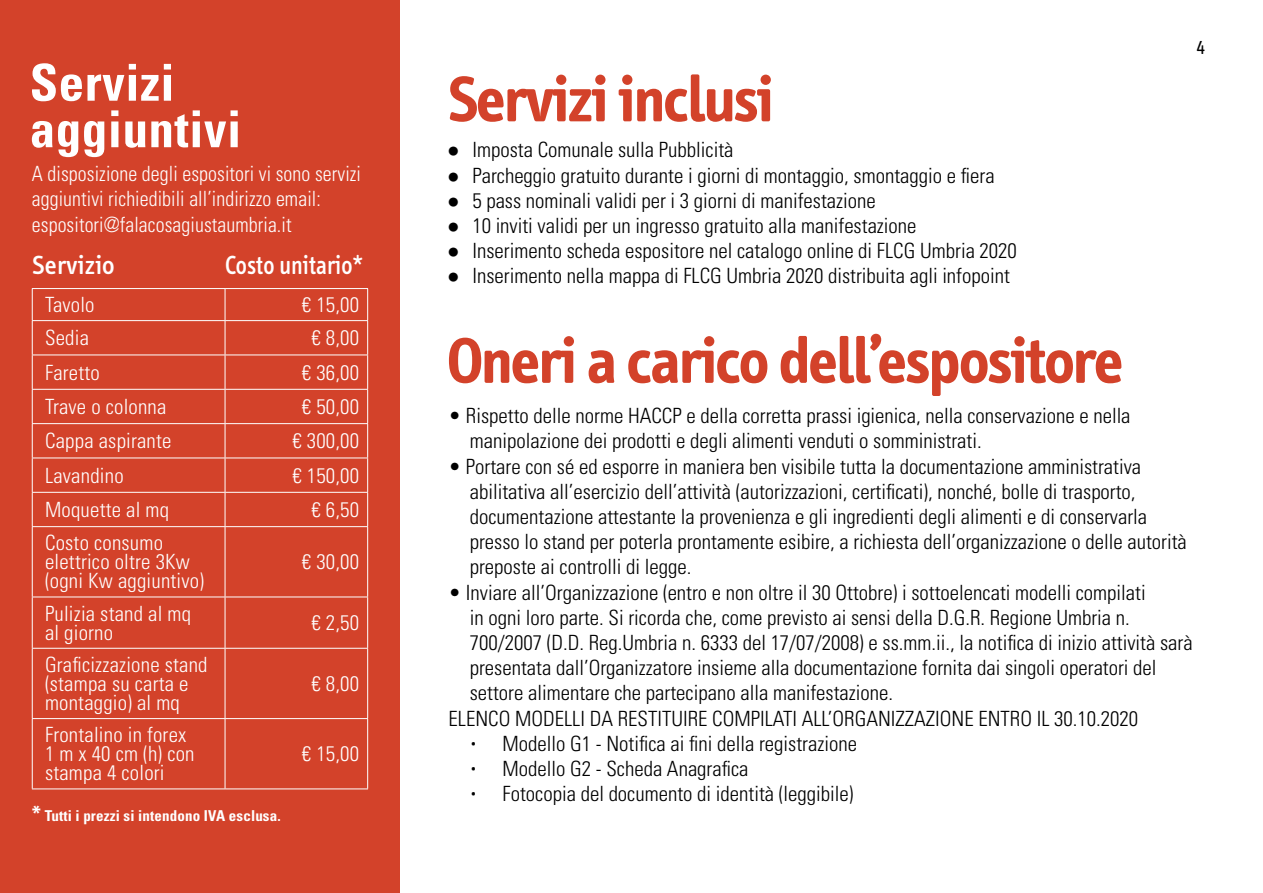
<style>
.page{position:relative;width:1263px;height:893px;background:#fff}
.page>*{position:absolute;margin:0;border:0;box-sizing:border-box;transform-origin:0 0}
.t1{font:700 66px "Info";letter-spacing:-.02em;color:#d3422a}
.t2{font:700 condensed 51px/46.5px "Univers LT Std";letter-spacing:.01em;color:#fff}
.t3{font:500 27px "Info";letter-spacing:.01em;color:#fff;scale:.89 1}
.t4{font:500 27px "Info";letter-spacing:.01em;color:#fff}
.t5{font:300 condensed 21px/25.2px "Univers LT Std";color:#000}
.t6{font:300 condensed 21px/19px "Univers LT Std";letter-spacing:.01em;color:#fff}
.t7{font:300 condensed 21px/25.2px "Univers LT Std";letter-spacing:.01em;color:#fff;scale:.95 1}
.t8{font:19.5px "Info";color:#000}
.t9{font:700 condensed 15px "Univers LT Std";letter-spacing:.01em;color:#fff}
.s1{font-size:21px}
.s2{font-family:"Andale Mono";font-weight:400;font-stretch:normal}
.s3{font-family:"Neris";font-stretch:normal}
</style>
<div class="page">
<div style="left:0;top:0;width:400px;height:893px;background:#d3422a"></div>
<svg style="left:33px;top:289px;width:334px;height:499px"></svg>
<hr style="left:225px;top:288px;width:143px;height:1px;background:#fff">
<hr style="left:32px;top:288px;width:193px;height:1px;background:#fff">
<hr style="left:32px;top:289px;width:1px;height:31px;background:#fff">
<hr style="left:32px;top:321px;width:1px;height:34px;background:#fff">
<hr style="left:32px;top:355px;width:1px;height:34px;background:#fff">
<hr style="left:32px;top:390px;width:1px;height:33px;background:#fff">
<hr style="left:32px;top:424px;width:1px;height:34px;background:#fff">
<hr style="left:32px;top:458px;width:1px;height:34px;background:#fff">
<hr style="left:32px;top:493px;width:1px;height:33px;background:#fff">
<hr style="left:32px;top:527px;width:1px;height:70px;background:#fff">
<hr style="left:32px;top:597px;width:1px;height:51px;background:#fff">
<hr style="left:32px;top:649px;width:1px;height:69px;background:#fff">
<hr style="left:32px;top:719px;width:1px;height:69px;background:#fff">
<hr style="left:32px;top:320px;width:193px;height:1px;background:#fff">
<hr style="left:32px;top:355px;width:193px;height:1px;background:#fff">
<hr style="left:32px;top:389px;width:193px;height:1px;background:#fff">
<hr style="left:32px;top:423px;width:193px;height:1px;background:#fff">
<hr style="left:32px;top:458px;width:193px;height:1px;background:#fff">
<hr style="left:32px;top:492px;width:193px;height:1px;background:#fff">
<hr style="left:32px;top:526px;width:193px;height:1px;background:#fff">
<hr style="left:32px;top:597px;width:193px;height:1px;background:#fff">
<hr style="left:32px;top:648px;width:193px;height:1px;background:#fff">
<hr style="left:32px;top:718px;width:193px;height:1px;background:#fff">
<hr style="left:32px;top:788px;width:193px;height:1px;background:#fff">
<hr style="left:225px;top:719px;width:1px;height:69px;background:#fff">
<hr style="left:367px;top:719px;width:1px;height:69px;background:#fff">
<hr style="left:225px;top:788px;width:143px;height:1px;background:#fff">
<hr style="left:225px;top:597px;width:1px;height:51px;background:#fff">
<hr style="left:367px;top:597px;width:1px;height:51px;background:#fff">
<hr style="left:225px;top:648px;width:143px;height:1px;background:#fff">
<hr style="left:225px;top:649px;width:1px;height:69px;background:#fff">
<hr style="left:367px;top:649px;width:1px;height:69px;background:#fff">
<hr style="left:225px;top:718px;width:143px;height:1px;background:#fff">
<hr style="left:225px;top:493px;width:1px;height:33px;background:#fff">
<hr style="left:367px;top:493px;width:1px;height:33px;background:#fff">
<hr style="left:225px;top:526px;width:143px;height:1px;background:#fff">
<hr style="left:225px;top:527px;width:1px;height:70px;background:#fff">
<hr style="left:367px;top:527px;width:1px;height:70px;background:#fff">
<hr style="left:225px;top:597px;width:143px;height:1px;background:#fff">
<hr style="left:225px;top:458px;width:1px;height:34px;background:#fff">
<hr style="left:367px;top:458px;width:1px;height:34px;background:#fff">
<hr style="left:225px;top:492px;width:143px;height:1px;background:#fff">
<hr style="left:225px;top:424px;width:1px;height:34px;background:#fff">
<hr style="left:367px;top:424px;width:1px;height:34px;background:#fff">
<hr style="left:225px;top:458px;width:143px;height:1px;background:#fff">
<hr style="left:225px;top:390px;width:1px;height:33px;background:#fff">
<hr style="left:367px;top:390px;width:1px;height:33px;background:#fff">
<hr style="left:225px;top:423px;width:143px;height:1px;background:#fff">
<hr style="left:225px;top:355px;width:1px;height:34px;background:#fff">
<hr style="left:367px;top:355px;width:1px;height:34px;background:#fff">
<hr style="left:225px;top:389px;width:143px;height:1px;background:#fff">
<hr style="left:225px;top:321px;width:1px;height:34px;background:#fff">
<hr style="left:367px;top:321px;width:1px;height:34px;background:#fff">
<hr style="left:225px;top:355px;width:143px;height:1px;background:#fff">
<hr style="left:225px;top:289px;width:1px;height:31px;background:#fff">
<hr style="left:367px;top:289px;width:1px;height:31px;background:#fff">
<hr style="left:225px;top:320px;width:143px;height:1px;background:#fff">
<h2 class="t2" style="left:30px;top:59px;width:213px">Servizi aggiuntivi</h2>
<p class="t7" style="left:32px;top:161px;width:348px">A disposizione degli espositori vi sono servizi aggiuntivi richiedibili all’indirizzo email: espositori@falacosagiustaumbria.it</p>
<p class="t4" style="left:32px;top:250px;width:84px">Servizio</p>
<p class="t3" style="left:225px;top:250px;width:156px">Costo unitario*</p>
<p class="t6" style="left:45px;top:295px;width:51px">Tavolo</p>
<p class="t6" style="left:302px;top:295px;width:59px">€ 15,00</p>
<p class="t6" style="left:45px;top:328px;width:45px">Sedia</p>
<p class="t6" style="left:311px;top:328px;width:49px">€ 8,00</p>
<p class="t6" style="left:45px;top:363px;width:56px">Faretto</p>
<p class="t6" style="left:302px;top:363px;width:59px">€ 36,00</p>
<p class="t6" style="left:45px;top:397px;width:123px">Trave o colonna</p>
<p class="t6" style="left:302px;top:397px;width:59px">€ 50,00</p>
<p class="t6" style="left:45px;top:431px;width:128px">Cappa aspirante</p>
<p class="t6" style="left:292px;top:431px;width:68px">€ 300,00</p>
<p class="t6" style="left:45px;top:466px;width:80px">Lavandino</p>
<p class="t6" style="left:292px;top:466px;width:68px">€ 150,00</p>
<p class="t6" style="left:45px;top:500px;width:126px">Moquette al mq</p>
<p class="t6" style="left:311px;top:500px;width:49px">€ 6,50</p>
<p class="t6" style="left:45px;top:533px;width:161px">Costo consumo elettrico oltre 3Kw (ogni Kw aggiuntivo)</p>
<p class="t6" style="left:302px;top:552px;width:59px">€ 30,00</p>
<p class="t6" style="left:45px;top:604px;width:148px">Pulizia stand al mq al giorno</p>
<p class="t6" style="left:311px;top:613px;width:49px">€ 2,50</p>
<p class="t6" style="left:45px;top:655px;width:164px">Graficizzazione stand (stampa su carta e montaggio) al mq</p>
<p class="t6" style="left:311px;top:674px;width:49px">€ 8,00</p>
<p class="t6" style="left:45px;top:725px;width:151px">Frontalino in forex<br>1 m x 40 cm (h) con stampa 4 colori</p>
<p class="t9" style="left:32px;top:806px;width:250px"><span class="s1">*</span> Tutti i prezzi si intendono IVA esclusa.</p>
<p class="t6" style="left:302px;top:744px;width:59px">€ 15,00</p>
<h1 class="t1" style="left:448px;top:62px;width:327px">Servizi inclusi</h1>
<p class="t5" style="left:447px;top:137px;width:288px"><span class="s2">●</span> Imposta Comunale sulla Pubblicità</p>
<p class="t5" style="left:447px;top:163px;width:549px"><span class="s2">●</span> Parcheggio gratuito durante i giorni di montaggio, smontaggio e fiera</p>
<p class="t5" style="left:447px;top:188px;width:430px"><span class="s2">●</span> 5 pass nominali validi per i 3 giorni di manifestazione</p>
<p class="t5" style="left:447px;top:213px;width:471px"><span class="s2">●</span> 10 inviti validi per un ingresso gratuito alla manifestazione</p>
<p class="t5" style="left:447px;top:238px;width:571px"><span class="s2">●</span> Inserimento scheda espositore nel catalogo online di FLCG Umbria 2020</p>
<p class="t5" style="left:447px;top:263px;width:564px"><span class="s2">●</span> Inserimento nella mappa di FLCG Umbria 2020 distribuita agli infopoint</p>
<h1 class="t1" style="left:447px;top:323px;width:677px">Oneri a carico dell’espositore</h1>
<p class="t8" style="left:1196px;top:37px;width:10px">4</p>
<p class="t5" style="left:470px;top:403px;width:662px;text-indent:-21px">• Rispetto delle norme HACCP e della corretta prassi igienica, nella conservazione e nella manipolazione dei prodotti e degli alimenti venduti o somministrati.</p>
<p class="t5" style="left:470px;top:453px;width:719px;text-indent:-21px">• Portare con sé ed esporre in maniera ben visibile tutta la documentazione amministrativa abilitativa all’esercizio dell’attività (autorizzazioni, certificati), nonché, bolle di trasporto, documentazione attestante la provenienza e gli ingredienti degli alimenti e di conservarla presso lo stand per poterla prontamente esibire, a richiesta dell’organizzazione o delle autorità preposte ai controlli di legge.</p>
<p class="t5" style="left:449px;top:579px;width:699px">• Inviare all’Organizzazione (entro e non oltre il 30 Ottobre) i sottoelencati modelli compilati</p>
<p class="t5" style="left:470px;top:605px;width:661px">in ogni loro parte. Si ricorda che, come previsto ai sensi della D.G.R. Regione Umbria n.</p>
<p class="t5" style="left:470px;top:630px;width:724px">700/2007 (D.D. Reg.Umbria n. 6333 del 17/07/2008) e ss.mm.ii., la notifica di inizio attività sarà</p>
<p class="t5" style="left:470px;top:655px;width:688px">presentata dall’Organizzatore insieme alla documentazione fornita dai singoli operatori del</p>
<p class="t5" style="left:470px;top:680px;width:425px">settore alimentare che partecipano alla manifestazione.</p>
<p class="t5" style="left:449px;top:705px;width:691px">ELENCO MODELLI DA RESTITUIRE COMPILATI ALL’ORGANIZZAZIONE ENTRO IL 30.10.2020</p>
<p class="t5" style="left:470px;top:731px;width:389px"><span class="s3">•</span> Modello G1 - Notifica ai fini della registrazione</p>
<p class="t5" style="left:470px;top:756px;width:280px"><span class="s3">•</span> Modello G2 - Scheda Anagrafica</p>
<p class="t5" style="left:470px;top:781px;width:385px"><span class="s3">•</span> Fotocopia del documento di identità (leggibile)</p>
</div>
